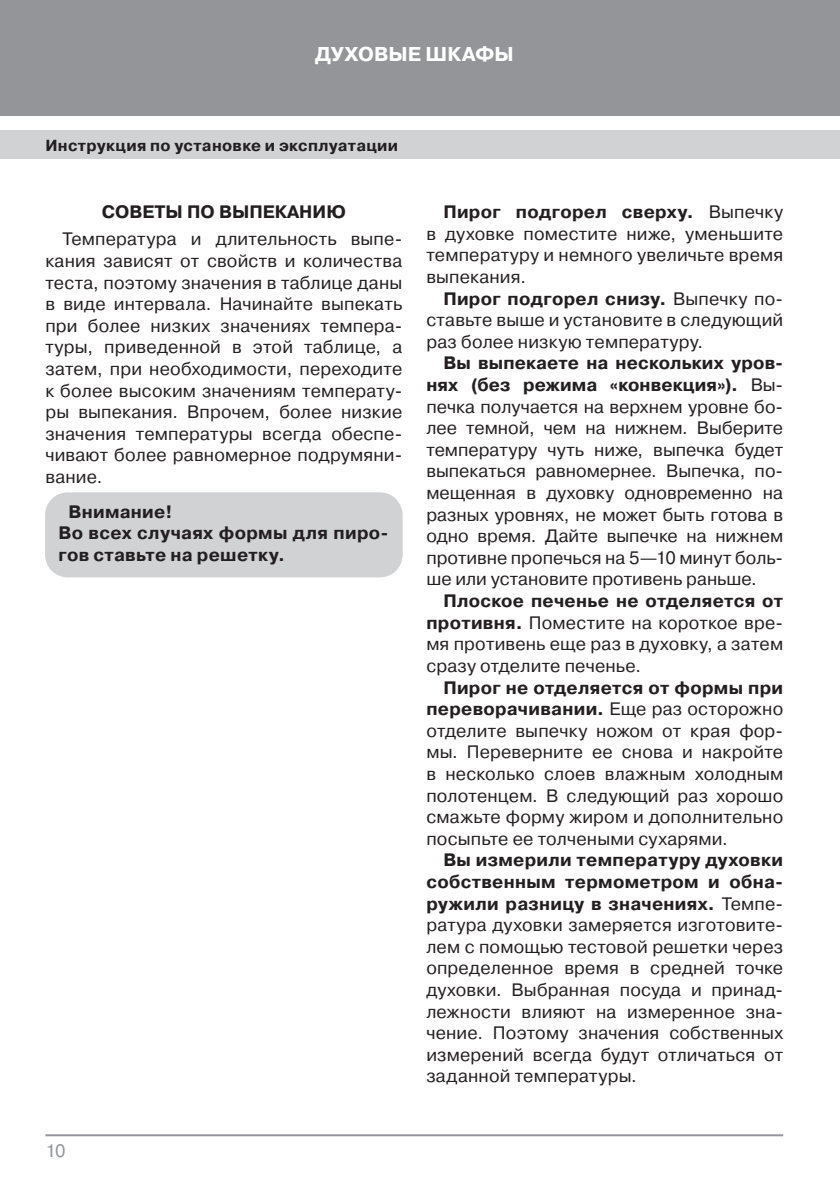
<style>
.page{position:relative;width:840px;height:1191px;background:#fff}
.page>*{position:absolute;margin:0;border:0;box-sizing:border-box;transform-origin:0 0}
.t1{font:700 20px "Pragmatica C";color:#fff}
.Based_text{font:18px/21.6px "Pragmatica C";letter-spacing:.01em;color:#231f20;text-align:justify}
.blok_grey{font:700 18px/21.6px "Pragmatica C";letter-spacing:.015em;color:#231f20}
.Podzagolovok{font:700 18px "Pragmatica C";color:#231f20}
.t2{font:18px "Pragmatica C";color:#939598}
.t3{font:700 16px "Pragmatica C";letter-spacing:.02em;color:#231f20}
.s1{font-weight:700}
</style>
<div class="page">
<div style="left:0;top:0;width:839px;height:116px;background:#939598"></div>
<div style="left:0;top:130px;width:839px;height:29px;background:#d1d2d4"></div>
<hr style="left:45px;top:1134px;width:737px;height:2px;background:#939598">
<div style="left:45px;top:492px;width:357px;height:85px;background:#d1d2d4;border-radius:23px"></div>
<p class="t1" style="left:315px;top:43px;width:200px">ДУХОВЫЕ ШКАФЫ</p>
<p class="t3" style="left:45px;top:136px;width:354px">Инструкция по установке и эксплуатации</p>
<p class="Podzagolovok" style="left:102px;top:202px;width:245px">СОВЕТЫ ПО ВЫПЕКАНИЮ</p>
<p class="Based_text" style="left:45px;top:228px;width:358px;text-indent:17px">Температура и длительность выпе&shy;кания зависят от свойств и количества теста, поэтому значения в таблице даны в виде интервала. Начинайте выпекать при более низких значениях темпера&shy;туры, приведенной в этой таблице, а затем, при необходимости, переходите к более высоким значениям температу&shy;ры выпекания. Впрочем, более низкие значения температуры всегда обеспе&shy;чивают более равномерное подрумяни&shy;вание.</p>
<p class="blok_grey" style="left:68px;top:501px;width:105px">Внимание!</p>
<p class="blok_grey" style="left:58px;top:522px;width:332px">Во всех случаях формы для пиро&shy;гов ставьте на решетку.</p>
<p class="t2" style="left:45px;top:1140px;width:22px">10</p>
<p class="Based_text" style="left:426px;top:201px;width:358px;text-indent:17px"><span class="s1">Пирог подгорел сверху.</span> Выпечку в духовке поместите ниже, уменьшите температуру и немного увеличьте время выпекания.</p>
<p class="Based_text" style="left:426px;top:288px;width:358px;text-indent:17px"><span class="s1">Пирог подгорел снизу.</span> Выпечку по&shy;ставьте выше и установите в следующий раз более низкую температуру.</p>
<p class="Based_text" style="left:426px;top:352px;width:358px;text-indent:17px"><span class="s1">Вы выпекаете на нескольких уров&shy;нях (без режима «конвекция»).</span> Вы&shy;печка получается на верхнем уровне бо&shy;лее темной, чем на нижнем. Выберите температуру чуть ниже, выпечка будет выпекаться равномернее. Выпечка, по&shy;мещенная в духовку одновременно на разных уровнях, не может быть готова в одно время. Дайте выпечке на нижнем противне пропечься на 5—10 минут боль&shy;ше или установите противень раньше.</p>
<p class="Based_text" style="left:426px;top:590px;width:358px;text-indent:17px"><span class="s1">Плоское печенье не отделяется от противня.</span> Поместите на короткое вре&shy;мя противень еще раз в духовку, а затем сразу отделите печенье.</p>
<p class="Based_text" style="left:426px;top:676px;width:358px;text-indent:17px"><span class="s1">Пирог не отделяется от формы при переворачивании.</span> Еще раз осторожно отделите выпечку ножом от края фор&shy;мы. Переверните ее снова и накройте в несколько слоев влажным холодным полотенцем. В следующий раз хорошо смажьте форму жиром и дополнительно посыпьте ее толчеными сухарями.</p>
<p class="Based_text" style="left:426px;top:849px;width:358px;text-indent:17px"><span class="s1">Вы измерили температуру духовки собственным термометром и обна&shy;ружили разницу в значениях.</span> Темпе&shy;ратура духовки замеряется изготовите&shy;лем с помощью тестовой решетки через определенное время в средней точке духовки. Выбранная посуда и принад&shy;лежности влияют на измеренное зна&shy;чение. Поэтому значения собственных измерений всегда будут отличаться от заданной температуры.</p>
</div>
